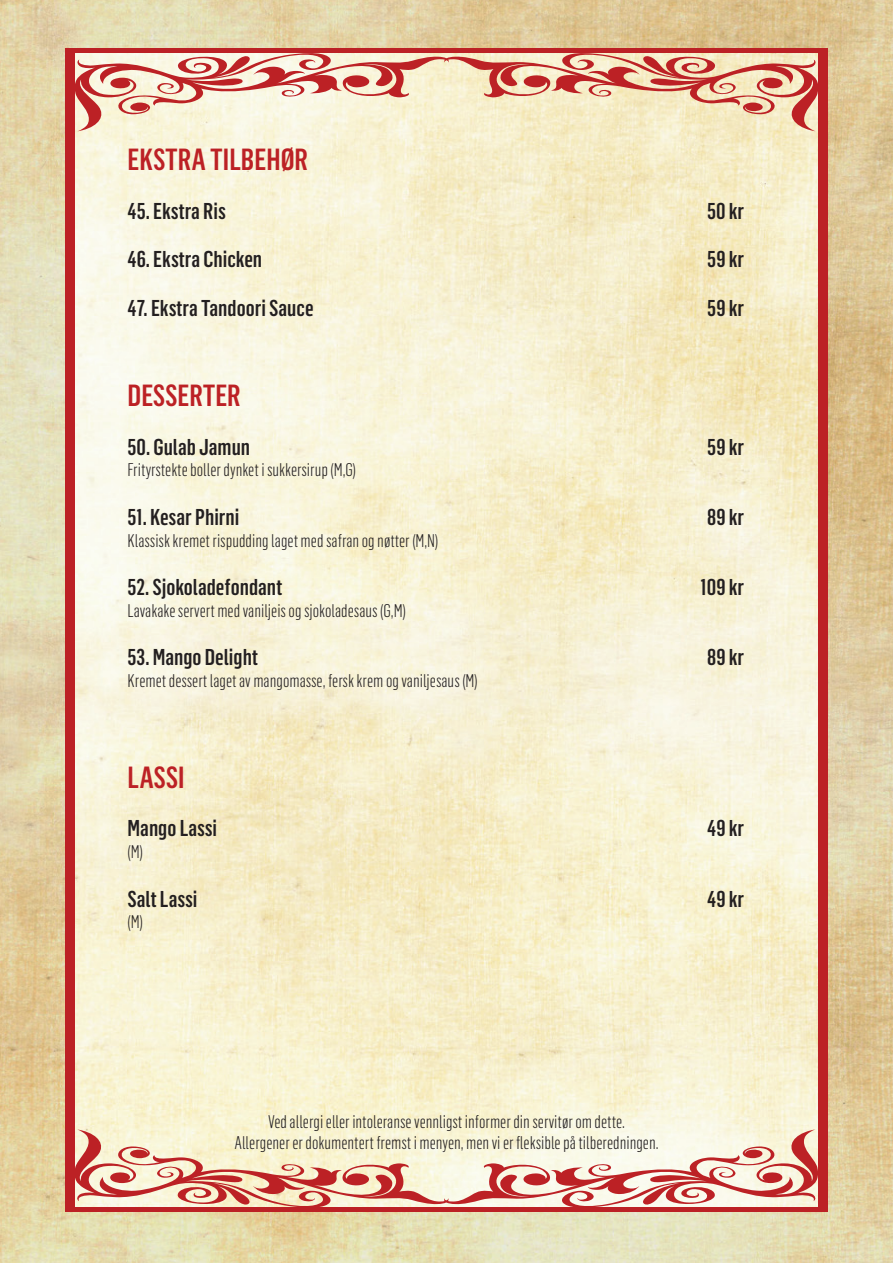
<style>
.page{position:relative;width:893px;height:1263px;background:#fff}
.page>*{position:absolute;margin:0;border:0;box-sizing:border-box;transform-origin:0 0}
.t1{font:500 30px "Flama Condensed";color:#bc2125}
.t2{font:500 22.5px "Flama Condensed";color:#231f20}
.t3{font:300 18px/21.6px "Flama Condensed";color:#231f20;text-align:center}
</style>
<div class="page">
<img style="left:0;top:0;width:893px;height:1263px">
<div style="left:65px;top:48px;width:763px;height:5px;background:#bc2125"></div>
<div style="left:65px;top:48px;width:10px;height:1161px;background:#bc2125"></div>
<div style="left:65px;top:1207px;width:763px;height:5px;background:#bc2125"></div>
<div style="left:818px;top:49px;width:10px;height:1160px;background:#bc2125"></div>
<svg style="left:75px;top:1129px;width:743px;height:78px;background:#ebc7b4"></svg>
<svg style="left:75px;top:53px;width:743px;height:78px;background:#ebc7af"></svg>
<h1 class="t1" style="left:128px;top:141px;width:26px">Ekstra</h1>
<h1 class="t1" style="left:210px;top:141px;width:99px">TILBEHØR</h1>
<p class="t2" style="left:128px;top:197px;width:100px">45. Ekstra Ris</p>
<p class="t2" style="left:707px;top:197px;width:39px">50 kr</p>
<p class="t2" style="left:128px;top:245px;width:136px">46. Ekstra Chicken</p>
<p class="t2" style="left:707px;top:245px;width:38px">59 kr</p>
<p class="t2" style="left:128px;top:294px;width:187px">47. Ekstra Tandoori Sauce</p>
<p class="t2" style="left:707px;top:294px;width:38px">59 kr</p>
<h1 class="t1" style="left:128px;top:376px;width:27px">Desserter</h1>
<p class="t2" style="left:128px;top:432px;width:124px">50. Gulab Jamun</p>
<p class="t2" style="left:707px;top:432px;width:38px">59 kr</p>
<p class="t3" style="left:128px;top:459px;width:230px">Frityrstekte boller dynket i sukkersirup (M,G)</p>
<p class="t2" style="left:128px;top:503px;width:113px">51. Kesar Phirni</p>
<p class="t2" style="left:707px;top:503px;width:38px">89 kr</p>
<p class="t3" style="left:128px;top:529px;width:312px">Klassisk kremet rispudding laget med safran og nøtter (M,N)</p>
<p class="t2" style="left:128px;top:573px;width:156px">52. Sjokoladefondant</p>
<p class="t2" style="left:701px;top:573px;width:45px">109 kr</p>
<p class="t3" style="left:128px;top:599px;width:280px">Lavakake servert med vaniljeis og sjokoladesaus (G,M)</p>
<p class="t2" style="left:128px;top:643px;width:132px">53. Mango Delight</p>
<p class="t2" style="left:707px;top:643px;width:38px">89 kr</p>
<p class="t3" style="left:128px;top:669px;width:352px">Kremet dessert laget av mangomasse, fersk krem og vaniljesaus (M)</p>
<h1 class="t1" style="left:128px;top:758px;width:24px">Lassi</h1>
<p class="t2" style="left:128px;top:814px;width:91px">Mango Lassi</p>
<p class="t2" style="left:707px;top:814px;width:38px">49 kr</p>
<p class="t3" style="left:128px;top:840px;width:17px">(M)</p>
<p class="t2" style="left:128px;top:884px;width:71px">Salt Lassi</p>
<p class="t2" style="left:707px;top:884px;width:38px">49 kr</p>
<p class="t3" style="left:128px;top:910px;width:17px">(M)</p>
<p class="t3" style="left:234px;top:1110px;width:426px">Ved allergi eller intoleranse vennligst informer din servitør om dette.<br>Allergener er dokumentert fremst i menyen, men vi er fleksible på tilberedningen.</p>
</div>
